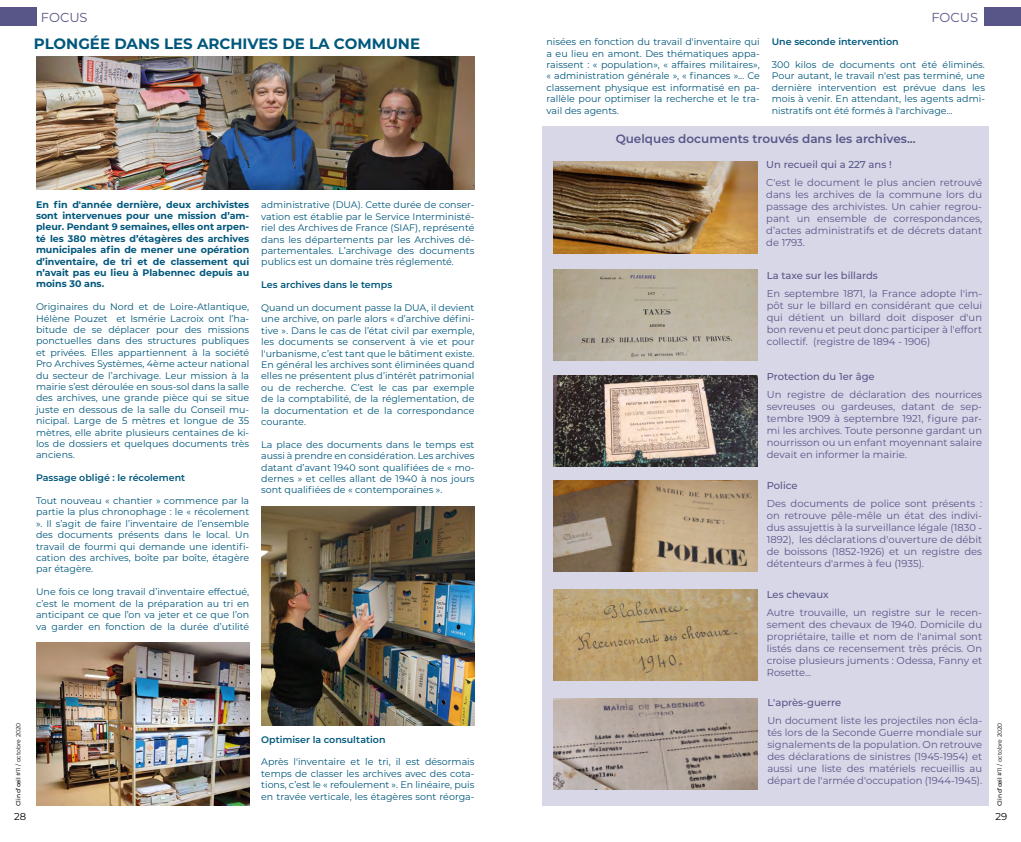
<style>
.page{position:relative;width:1021px;height:842px;background:#fff}
.page>*{position:absolute;margin:0;border:0;box-sizing:border-box;transform-origin:0 0}
.t1{font:700 15px "Montserrat";color:#00577c}
.t2{font:13px "Montserrat";color:#585688}
.t3{font:600 12px "Montserrat";color:#585688}
.t4{font:10px/12px "Montserrat";color:#585688;text-align:justify}
.t5{font:500 10px "Montserrat";color:#585688}
.t6{font:10px "Montserrat";color:#000}
.t7{font:9.5px/11.4px "Montserrat";color:#00577c;text-align:justify}
.t8{font:700 9.5px/11.4px "Montserrat";color:#00577c;text-align:justify}
.t9{font:600 9.5px "Montserrat";color:#00577c}
.t10{font:6px "Montserrat";color:#000}
.s1{font-weight:500}
</style>
<div class="page">
<div style="left:0;top:7px;width:36px;height:19px;background:#585688"></div>
<img style="left:36px;top:57px;width:438px;height:133px">
<img style="left:36px;top:643px;width:213px;height:163px">
<img style="left:261px;top:506px;width:213px;height:220px">
<div style="left:542px;top:126px;width:447px;height:680px;background:#d8d7e7"></div>
<img style="left:553px;top:480px;width:204px;height:91px">
<img style="left:553px;top:698px;width:204px;height:91px">
<img style="left:553px;top:375px;width:204px;height:92px">
<img style="left:553px;top:589px;width:204px;height:92px">
<img style="left:553px;top:269px;width:204px;height:92px">
<img style="left:553px;top:162px;width:204px;height:91px">
<div style="left:984px;top:7px;width:36px;height:19px;background:#585688"></div>
<h2 class="t2" style="left:41px;top:8px;width:48px">FOCUS</h2>
<h1 class="t1" style="left:34px;top:33px;width:388px">PLONGÉE DANS LES ARCHIVES DE LA COMMUNE</h1>
<p class="t8" style="left:36px;top:198px;width:215px">En fin d'année dernière, deux archivistes sont intervenues pour une mission d’am&shy;pleur. Pendant 9 semaines, elles ont arpen&shy;té les 380 mètres d’étagères des archives municipales afin de mener une opération d’inventaire, de tri et de classement qui n’avait pas eu lieu à Plabennec depuis au moins 30 ans.</p>
<p class="t7" style="left:36px;top:301px;width:215px">Originaires du Nord et de Loire-Atlantique, Hélène Pouzet et Ismérie Lacroix ont l’ha&shy;bitude de se déplacer pour des missions ponctuelles dans des structures publiques et privées. Elles appartiennent à la société Pro Archives Systèmes, 4ème acteur national du secteur de l’archivage. Leur mission à la mairie s’est déroulée en sous-sol dans la salle des archives, une grande pièce qui se situe juste en dessous de la salle du Conseil mu&shy;nicipal. Large de 5 mètres et longue de 35 mètres, elle abrite plusieurs centaines de ki&shy;los de dossiers et quelques documents très anciens.</p>
<p class="t9" style="left:36px;top:471px;width:151px">Passage obligé : le récolement</p>
<p class="t7" style="left:36px;top:495px;width:215px">Tout nouveau « chantier » commence par la partie la plus chronophage : le « récolement ». Il s’agit de faire l’inventaire de l’ensemble des documents présents dans le local. Un travail de fourmi qui demande une identifi&shy;cation des archives, boîte par boîte, étagère par étagère.</p>
<p class="t7" style="left:36px;top:586px;width:215px">Une fois ce long travail d’inventaire effectué, c’est le moment de la préparation au tri en anticipant ce que l’on va jeter et ce que l’on va garder en fonction de la durée d’utilité</p>
<p class="t7" style="left:261px;top:199px;width:215px">administrative (DUA). Cette durée de conser&shy;vation est établie par le Service Interministé&shy;riel des Archives de France (SIAF), représenté dans les départements par les Archives dé&shy;partementales. L’archivage des documents publics est un domaine très réglementé.</p>
<p class="t9" style="left:261px;top:278px;width:132px">Les archives dans le temps</p>
<p class="t7" style="left:261px;top:302px;width:215px">Quand un document passe la DUA, il devient une archive, on parle alors « d’archive défini&shy;tive ». Dans le cas de l’état civil par exemple, les documents se conservent à vie et pour l'urbanisme, c’est tant que le bâtiment existe.<br>En général les archives sont éliminées quand elles ne présentent plus d’intérêt patrimonial ou de recherche. C’est le cas par exemple de la comptabilité, de la réglementation, de la documentation et de la correspondance courante.</p>
<p class="t7" style="left:261px;top:438px;width:215px">La place des documents dans le temps est aussi à prendre en considération. Les archives datant d’avant 1940 sont qualifiées de « mo&shy;dernes » et celles allant de 1940 à nos jours sont qualifiées de « contemporaines ».</p>
<p class="t10" style="left:14px;top:806px;width:85px;rotate:-90deg"><span class="s1">Clin d’œil</span> #11 / octobre 2020</p>
<p class="t6" style="left:14px;top:810px;width:14px">28</p>
<p class="t9" style="left:261px;top:732px;width:126px">Optimiser la consultation</p>
<p class="t7" style="left:261px;top:756px;width:215px">Après l'inventaire et le tri, il est désormais temps de classer les archives avec des cota&shy;tions, c’est le « refoulement ». En linéaire, puis en travée verticale, les étagères sont réorga-</p>
<h2 class="t2" style="left:931px;top:9px;width:48px">FOCUS</h2>
<p class="t7" style="left:546px;top:36px;width:215px">nisées en fonction du travail d'inventaire qui a eu lieu en amont. Des thématiques appa&shy;raissent : « population», « affaires militaires», « administration générale », « finances »… Ce classement physique est informatisé en pa&shy;rallèle pour optimiser la recherche et le tra&shy;vail des agents.</p>
<p class="t9" style="left:771px;top:35px;width:128px">Une seconde intervention</p>
<p class="t7" style="left:771px;top:59px;width:215px">300 kilos de documents ont été éliminés.<br>Pour autant, le travail n'est pas terminé, une dernière intervention est prévue dans les mois à venir. En attendant, les agents admi&shy;nistratifs ont été formés à l'archivage...</p>
<p class="t3" style="left:615px;top:130px;width:301px">Quelques documents trouvés dans les archives...</p>
<p class="t5" style="left:766px;top:158px;width:127px">Un recueil qui a 227 ans !</p>
<p class="t4" style="left:766px;top:177px;width:217px">C'est le document le plus ancien retrouvé dans les archives de la commune lors du passage des archivistes. Un cahier regrou&shy;pant un ensemble de correspondances, d’actes administratifs et de décrets datant de 1793.</p>
<p class="t5" style="left:766px;top:268px;width:113px">La taxe sur les billards</p>
<p class="t4" style="left:766px;top:287px;width:217px">En septembre 1871, la France adopte l'im&shy;pôt sur le billard en considérant que celui qui détient un billard doit disposer d'un bon revenu et peut donc participer à l'effort collectif. (registre de 1894 - 1906)</p>
<p class="t5" style="left:766px;top:370px;width:109px">Protection du 1er âge</p>
<p class="t4" style="left:766px;top:388px;width:217px">Un registre de déclaration des nourrices sevreuses ou gardeuses, datant de sep&shy;tembre 1909 à septembre 1921, figure par&shy;mi les archives. Toute personne gardant un nourrisson ou un enfant moyennant salaire devait en informer la mairie.</p>
<p class="t5" style="left:766px;top:478px;width:32px">Police</p>
<p class="t4" style="left:766px;top:497px;width:217px">Des documents de police sont présents : on retrouve pêle-mêle un état des indivi&shy;dus assujettis à la surveillance légale (1830 - 1892), les déclarations d'ouverture de débit de boissons (1852-1926) et un registre des détenteurs d'armes à feu (1935).</p>
<p class="t5" style="left:766px;top:587px;width:63px">Les chevaux</p>
<p class="t4" style="left:766px;top:606px;width:217px">Autre trouvaille, un registre sur le recen&shy;sement des chevaux de 1940. Domicile du propriétaire, taille et nom de l'animal sont listés dans ce recensement très précis. On croise plusieurs juments : Odessa, Fanny et Rosette...</p>
<p class="t5" style="left:767px;top:695px;width:75px">L'après-guerre</p>
<p class="t4" style="left:767px;top:714px;width:216px">Un document liste les projectiles non écla&shy;tés lors de la Seconde Guerre mondiale sur signalements de la population. On retrouve des déclarations de sinistres (1945-1954) et aussi une liste des matériels recueillis au départ de l'armée d'occupation (1944-1945).</p>
<p class="t10" style="left:995px;top:806px;width:85px;rotate:-90deg"><span class="s1">Clin d’œil</span> #11 / octobre 2020</p>
<p class="t6" style="left:995px;top:810px;width:13px">29</p>
</div>
